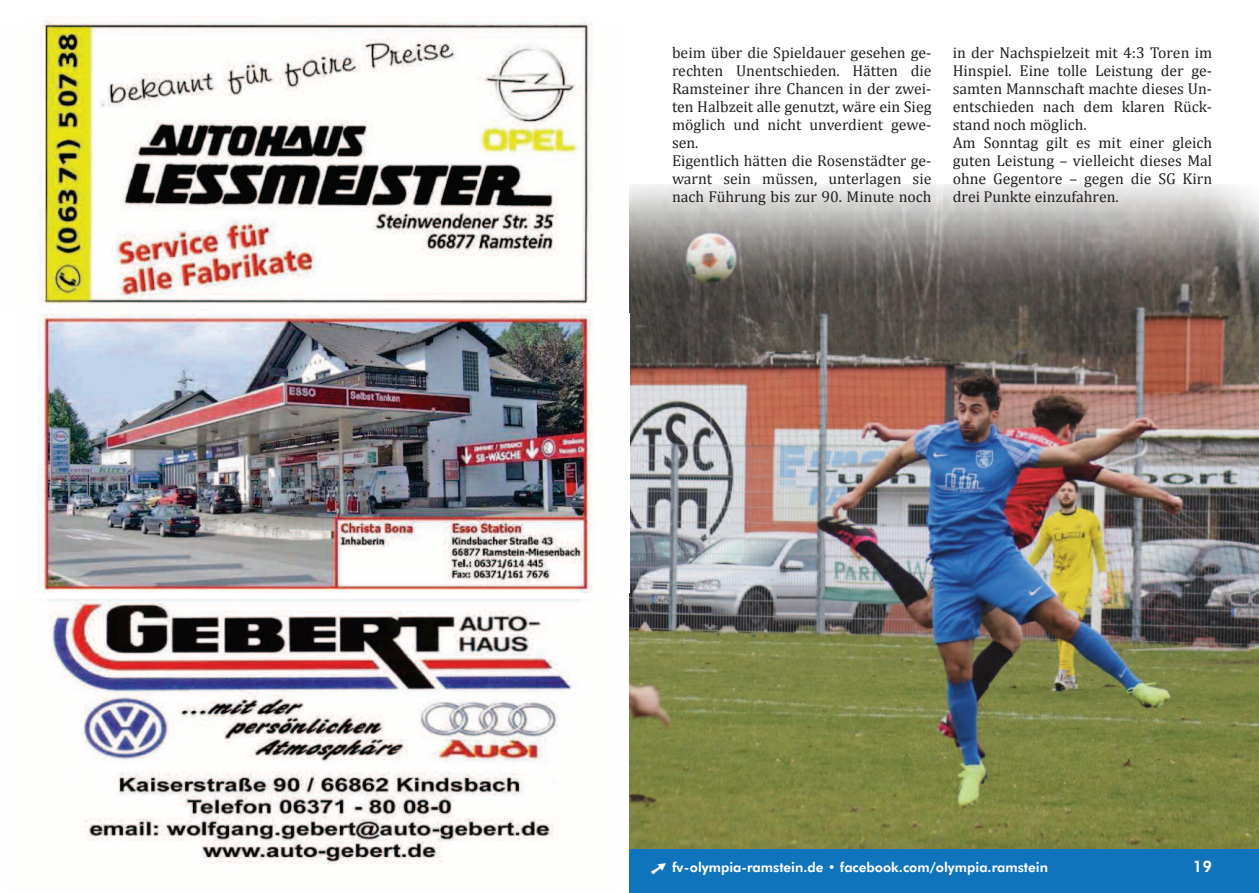
<style>
.page{position:relative;width:1259px;height:893px;background:#fff}
.page>*{position:absolute;margin:0;border:0;box-sizing:border-box;transform-origin:0 0}
.t1{font:15.75px/18px "Cambria";color:#231f20}
.t2{font:800 15.75px "Futura BT";color:#fff}
.t3{font:800 13.5px "Futura BT";color:#fff}
</style>
<div class="page">
<div style="left:629px;top:848px;width:630px;height:45px;background:#1074bc"></div>
<img style="left:629px;top:184px;width:630px;height:664px">
<img style="left:39px;top:16px;width:553px;height:294px">
<img style="left:47px;top:598px;width:534px;height:267px">
<img style="left:41px;top:313px;width:553px;height:279px">
<p class="t1" style="left:672px;top:44px;width:261px">beim über die Spieldauer gesehen ge&shy;rechten Unentschieden. Hätten die Ramsteiner ihre Chancen in der zwei&shy;ten Halbzeit alle genutzt, wäre ein Sieg möglich und nicht unverdient gewe&shy;sen.<br>Eigentlich hätten die Rosenstädter ge&shy;warnt sein müssen, unterlagen sie nach Führung bis zur 90. Minute noch</p>
<p class="t1" style="left:952px;top:44px;width:261px">in der Nachspielzeit mit 4:3 Toren im Hinspiel. Eine tolle Leistung der ge&shy;samten Mannschaft machte dieses Un&shy;entschieden nach dem klaren Rück&shy;stand noch möglich.<br>Am Sonntag gilt es mit einer gleich guten Leistung – vielleicht dieses Mal ohne Gegentore – gegen die SG Kirn drei Punkte einzufahren.</p>
<p class="t3" style="left:672px;top:861px;width:377px">fv-olympia-ramstein.de • facebook.com/olympia.ramstein</p>
<p class="t2" style="left:1193px;top:860px;width:21px">19</p>
</div>
